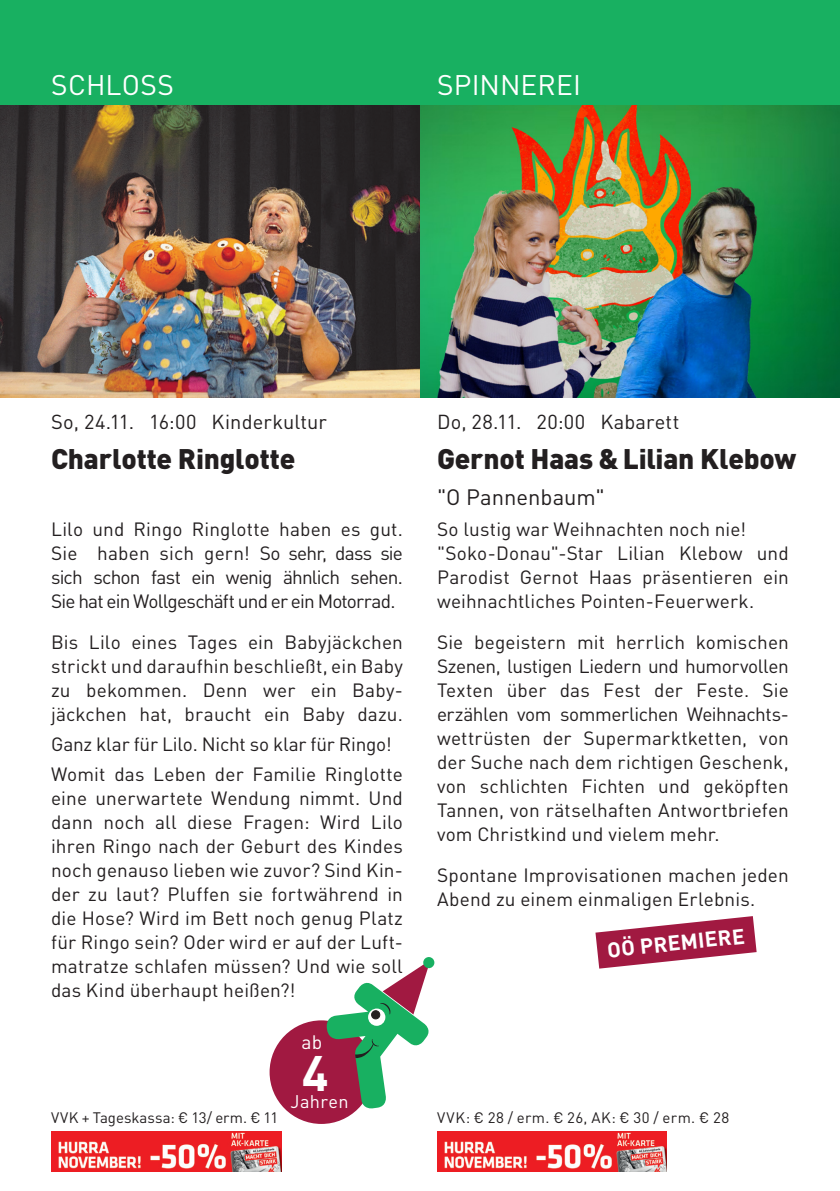
<style>
.page{position:relative;width:840px;height:1191px;background:#fff}
.page>*{position:absolute;margin:0;border:0;box-sizing:border-box;transform-origin:0 0}
.Preise___Beginnzeit{font:700 49.2px "DIN Pro";color:#fff}
.Künstler{font:900 28px "DINOT";letter-spacing:-.01em;color:#231f20}
.Veranstaltungsort{font:28px "DIN Pro";letter-spacing:.005em;color:#fff}
.Titel{font:22px "DIN Pro";color:#231f20}
.t1{font:700 21.2px "DIN Pro";color:#fff}
.Fliesstext{font:20px "DIN Pro";letter-spacing:.005em;color:#231f20}
.Preise___Beginnzeit-2{font:19.2px "DIN Pro";color:#fff}
.Fliesstext-2{font:19px/24px "DIN Pro";letter-spacing:.005em;color:#231f20;text-align:justify}
.Preise___Beginnzeit-3{font:18.2px "DIN Pro";letter-spacing:.02em;color:#fff}
.Preise___Beginnzeit-4{font:15px "DIN Pro";letter-spacing:.035em;color:#231f20}
.Preise___Beginnzeit-5{font:15px "DIN Pro";letter-spacing:.015em;color:#231f20}
</style>
<div class="page">
<img style="left:0;top:105px;width:420px;height:292px">
<img style="left:420px;top:105px;width:419px;height:292px">
<div style="left:0;top:0;width:839px;height:105px;background:#18b061"></div>
<hr style="left:839px;top:0;width:1px;height:105px;background:#18b061">
<div style="left:272px;top:1023px;width:98px;height:98px;background:#a11941;border-radius:50%"></div>
<div style="left:269px;top:1020px;width:104px;height:104px;border:5px solid #a11941;border-radius:50%"></div>
<div style="left:423px;top:957px;width:11px;height:11px;background:#18b061;border-radius:50%"></div>
<svg style="left:325px;top:960px;width:107px;height:149px"></svg>
<img style="left:51px;top:1131px;width:230px;height:40px">
<img style="left:437px;top:1131px;width:229px;height:40px">
<svg style="left:595px;top:916px;width:161px;height:52px"></svg>
<p class="Veranstaltungsort" style="left:51px;top:67px;width:124px">SCHLOSS</p>
<p class="Veranstaltungsort" style="left:437px;top:67px;width:145px">SPINNEREI</p>
<p class="Fliesstext" style="left:51px;top:409px;width:277px">So, 24.11. 16:00 Kinderkultur</p>
<p class="Künstler" style="left:51px;top:440px;width:245px">Charlotte Ringlotte</p>
<p class="Fliesstext-2" style="left:51px;top:517px;width:353px">Lilo und Ringo Ringlotte haben es gut.<br>Sie haben sich gern! So sehr, dass sie sich schon fast ein wenig ähnlich sehen.<br>Sie hat ein Wollgeschäft und er ein Motorrad.</p>
<p class="Fliesstext-2" style="left:51px;top:630px;width:353px">Bis Lilo eines Tages ein Babyjäckchen strickt und daraufhin beschließt, ein Baby zu bekommen. Denn wer ein Baby&shy;jäckchen hat, braucht ein Baby dazu.</p>
<p class="Fliesstext-2" style="left:51px;top:729px;width:353px;line-height:30px">Ganz klar für Lilo. Nicht so klar für Ringo!<br>Womit das Leben der Familie Ringlotte</p>
<p class="Fliesstext-2" style="left:51px;top:786px;width:353px">eine unerwartete Wendung nimmt. Und dann noch all diese Fragen: Wird Lilo ihren Ringo nach der Geburt des Kindes noch genauso lieben wie zuvor? Sind Kin&shy;der zu laut? Pluffen sie fortwährend in die Hose? Wird im Bett noch genug Platz für Ringo sein? Oder wird er auf der Luft&shy;matratze schlafen müssen? Und wie soll das Kind überhaupt heißen?!</p>
<p class="Preise___Beginnzeit-5" style="left:51px;top:1108px;width:228px">VVK + Tageskassa: € 13/ erm. € 11</p>
<p class="Preise___Beginnzeit-2" style="left:301px;top:1029px;width:22px">ab</p>
<p class="Preise___Beginnzeit" style="left:301px;top:1040px;width:29px">4</p>
<p class="Preise___Beginnzeit-3" style="left:290px;top:1090px;width:60px">Jahren</p>
<p class="Fliesstext" style="left:437px;top:409px;width:244px">Do, 28.11. 20:00 Kabarett</p>
<p class="Künstler" style="left:437px;top:440px;width:360px">Gernot Haas &amp; Lilian Klebow</p>
<p class="Titel" style="left:437px;top:483px;width:169px">"O Pannenbaum"</p>
<p class="Fliesstext-2" style="left:437px;top:517px;width:353px;text-align:left">So lustig war Weihnachten noch nie! "Soko-Donau"-Star Lilian Klebow und Parodist Gernot Haas präsentieren ein weihnachtliches Pointen-Feuerwerk.</p>
<p class="Fliesstext-2" style="left:437px;top:630px;width:353px">Sie begeistern mit herrlich komischen Szenen, lustigen Liedern und humorvollen Texten über das Fest der Feste. Sie erzählen vom sommerlichen Weihnachts&shy;wettrüsten der Supermarktketten, von der Suche nach dem richtigen Geschenk, von schlichten Fichten und geköpften Tannen, von rätselhaften Antwortbriefen vom Christkind und vielem mehr.</p>
<p class="Fliesstext-2" style="left:437px;top:863px;width:353px">Spontane Improvisationen machen jeden<br>Abend zu einem einmaligen Erlebnis.</p>
<p class="t1" style="left:605px;top:936px;width:139px;rotate:-6deg">OÖ PREMIERE</p>
<p class="Preise___Beginnzeit-4" style="left:437px;top:1108px;width:293px">VVK: € 28 / erm. € 26, AK: € 30 / erm. € 28</p>
</div>
